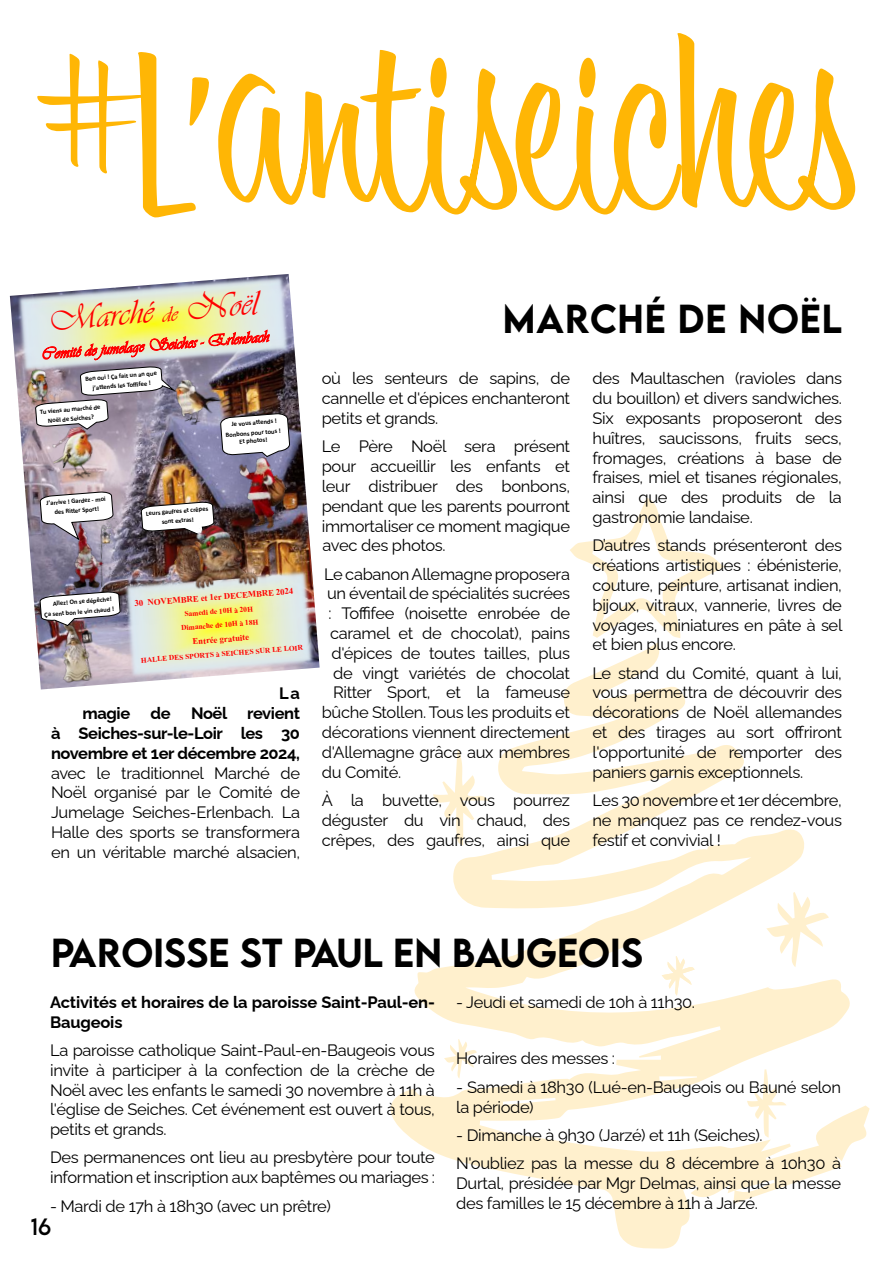
<style>
.page{position:relative;width:893px;height:1263px;background:#fff}
.page>*{position:absolute;margin:0;border:0;box-sizing:border-box;transform-origin:0 0}
.t1{font:500 36px "LEMONMILK";color:#000}
.t2{font:500 36px "LEMONMILK";letter-spacing:.02em;color:#000}
.t3{font:35.7px "Vivaldii";color:#f00}
.t4{font:21px "LEMONMILK";color:#000}
.t5{font:16.95px "Vivaldii";color:#f00}
.t6{font:16.5px/19.8px "Raleway";letter-spacing:-.02em;color:#000;text-align:justify}
.t7{font:700 16.5px/19.8px "Raleway";letter-spacing:-.025em;color:#000;text-align:right}
.t8{font:700 13.2px "Angsana New";color:#f00}
.t9{font:700 11.25px/13.6px "Angsana New";color:#f00;text-align:center}
.t10{font:700 6.6px/9.6px "Calibri";color:#000;text-align:center}
</style>
<div class="page">
<svg style="left:390px;top:642px;width:480px;height:607px"></svg>
<svg style="left:570px;top:498px;width:154px;height:140px"></svg>
<svg style="left:766px;top:892px;width:63px;height:75px"></svg>
<svg style="left:433px;top:750px;width:55px;height:96px"></svg>
<svg style="left:747px;top:1069px;width:39px;height:69px"></svg>
<svg style="left:662px;top:956px;width:33px;height:40px"></svg>
<svg style="left:444px;top:1039px;width:33px;height:40px"></svg>
<svg style="left:37px;top:33px;width:818px;height:184px"></svg>
<img style="left:10px;top:295px;width:310px;height:394px">
<img style="left:123px;top:568px;width:194px;height:112px">
<img style="left:53px;top:517px;width:76px;height:76px">
<img style="left:231px;top:450px;width:61px;height:85px">
<img style="left:35px;top:607px;width:94px;height:80px">
<img style="left:175px;top:377px;width:51px;height:49px">
<svg style="left:35px;top:374px;width:140px;height:56px"></svg>
<svg style="left:40px;top:592px;width:81px;height:34px"></svg>
<svg style="left:220px;top:413px;width:70px;height:44px"></svg>
<svg style="left:141px;top:502px;width:73px;height:36px"></svg>
<img style="left:171px;top:522px;width:87px;height:70px">
<img style="left:51px;top:425px;width:50px;height:58px">
<img style="left:19px;top:374px;width:37px;height:32px">
<img style="left:16px;top:274px;width:275px;height:100px">
<svg style="left:40px;top:492px;width:73px;height:48px"></svg>
<svg style="left:161px;top:306px;width:18px;height:16px"></svg>
<h2 class="t3" style="left:47px;top:298px;width:107px;rotate:-4deg">Marché</h2>
<h2 class="t3" style="left:185px;top:287px;width:73px;rotate:-4deg">Noël</h2>
<p class="t5" style="left:41px;top:343px;width:230px;rotate:-4deg">Comité de jumelage Seiches - Erlenbach</p>
<p class="t10" style="left:85px;top:374px;width:73px;rotate:-5deg">Ben oui ! Ça fait un an que j’att ends les Toffi fee !</p>
<p class="t10" style="left:40px;top:407px;width:62px;rotate:-5deg">Tu viens au marché de<br>Noël de Seiches?</p>
<p class="t10" style="left:224px;top:420px;width:57px;line-height:10.4px;rotate:-5deg">Je vous att ends !<br>Bonbons pour tous !</p>
<p class="t10" style="left:239px;top:437px;width:30px;rotate:-5deg">Et photos!</p>
<p class="t10" style="left:46px;top:498px;width:61px;rotate:-5deg">J’arrive ! Gardez moi des Ritt er Sport!</p>
<p class="t10" style="left:146px;top:509px;width:64px;rotate:-5deg">Leurs gaufres et crêpes sont extras!</p>
<p class="t10" style="left:43px;top:599px;width:71px;line-height:10.4px;text-align:right;rotate:-5deg">Allez! On se dépêche!<br>Ça sent bon le vin chaud !</p>
<p class="t8" style="left:134px;top:594px;width:161px;rotate:-5deg">30 NOVEMBRE et 1er DECEMBRE 2024</p>
<p class="t9" style="left:179px;top:607px;width:79px;rotate:-5deg">Samedi de 10H à 20H<br>Dimanche de 10H à 18H</p>
<p class="t8" style="left:192px;top:631px;width:58px;rotate:-5deg">Entrée gratuite</p>
<p class="t9" style="left:140px;top:653px;width:164px;rotate:-5deg">HALLE DES SPORTS à SEICHES SUR LE LOIR</p>
<p class="t7" style="left:51px;top:682px;width:251px">La<br>magie de Noël revient<br>à Seiches-sur-le-Loir les 30 novembre et 1er décembre 2024,</p>
<p class="t6" style="left:51px;top:761px;width:251px">avec le traditionnel Marché de Noël organisé par le Comité de Jumelage Seiches-Erlenbach. La Halle des sports se transformera en un véritable marché alsacien,</p>
<h1 class="t2" style="left:503px;top:295px;width:341px">MARCHÉ DE NOËL</h1>
<p class="t6" style="left:322px;top:367px;width:250px">où les senteurs de sapins, de cannelle et d'épices enchanteront petits et grands.</p>
<p class="t6" style="left:322px;top:435px;width:250px">Le Père Noël sera présent pour accueillir les enfants et leur distribuer des bonbons, pendant que les parents pourront immortaliser ce moment magique avec des photos.</p>
<p class="t6" style="left:324px;top:562px;width:247px">Le cabanon Allemagne proposera</p>
<p class="t6" style="left:327px;top:582px;width:244px">un éventail de spécialités sucrées</p>
<p class="t6" style="left:329px;top:602px;width:243px">: Toffifee (noisette enrobée de</p>
<p class="t6" style="left:330px;top:621px;width:242px">caramel et de chocolat), pains</p>
<p class="t6" style="left:332px;top:641px;width:240px">d'épices de toutes tailles, plus</p>
<p class="t6" style="left:333px;top:661px;width:239px">de vingt variétés de chocolat</p>
<p class="t6" style="left:333px;top:681px;width:239px">Ritter Sport, et la fameuse</p>
<p class="t6" style="left:322px;top:701px;width:250px">bûche Stollen. Tous les produits et</p>
<p class="t6" style="left:322px;top:720px;width:250px">décorations viennent directement</p>
<p class="t6" style="left:322px;top:740px;width:250px">d'Allemagne grâce aux membres</p>
<p class="t6" style="left:322px;top:760px;width:81px">du Comité.</p>
<p class="t6" style="left:322px;top:788px;width:250px">À la buvette, vous pourrez déguster du vin chaud, des crêpes, des gaufres, ainsi que</p>
<p class="t6" style="left:592px;top:367px;width:251px">des Maultaschen (ravioles dans du bouillon) et divers sandwiches.<br>Six exposants proposeront des huîtres, saucissons, fruits secs, fromages, créations à base de fraises, miel et tisanes régionales, ainsi que des produits de la gastronomie landaise.</p>
<p class="t6" style="left:592px;top:534px;width:251px">D’autres stands présenteront des créations artistiques : ébénisterie, couture, peinture, artisanat indien, bijoux, vitraux, vannerie, livres de voyages, miniatures en pâte à sel et bien plus encore.</p>
<p class="t6" style="left:592px;top:661px;width:251px">Le stand du Comité, quant à lui, vous permettra de découvrir des décorations de Noël allemandes et des tirages au sort offriront l'opportunité de remporter des paniers garnis exceptionnels.</p>
<p class="t6" style="left:592px;top:788px;width:251px">Les 30 novembre et 1er décembre, ne manquez pas ce rendez-vous festif et convivial !</p>
<h1 class="t1" style="left:51px;top:929px;width:593px">PAROISSE ST PAUL EN BAUGEOIS</h1>
<p class="t7" style="left:50px;top:990px;width:386px;text-align:left">Activités et horaires de la paroisse Saint-Paul-en-<br>Baugeois</p>
<p class="t6" style="left:50px;top:1038px;width:386px">La paroisse catholique Saint-Paul-en-Baugeois vous invite à participer à la confection de la crèche de Noël avec les enfants le samedi 30 novembre à 11h à l'église de Seiches. Cet événement est ouvert à tous, petits et grands.</p>
<p class="t6" style="left:50px;top:1146px;width:386px">Des permanences ont lieu au presbytère pour toute information et inscription aux baptêmes ou mariages :</p>
<p class="t6" style="left:50px;top:1194px;width:282px">- Mardi de 17h à 18h30 (avec un prêtre)</p>
<p class="t6" style="left:456px;top:990px;width:240px">- Jeudi et samedi de 10h à 11h30.</p>
<p class="t6" style="left:456px;top:1047px;width:160px">Horaires des messes :</p>
<p class="t6" style="left:456px;top:1075px;width:386px">- Samedi à 18h30 (Lué-en-Baugeois ou Bauné selon la période)</p>
<p class="t6" style="left:456px;top:1119px;width:386px;line-height:28.3px">- Dimanche à 9h30 (Jarzé) et 11h (Seiches).<br>N'oubliez pas la messe du 8 décembre à 10h30 à</p>
<p class="t6" style="left:456px;top:1171px;width:386px">Durtal, présidée par Mgr Delmas, ainsi que la messe des familles le 15 décembre à 11h à Jarzé.</p>
<p class="t4" style="left:31px;top:1213px;width:22px">16</p>
</div>
